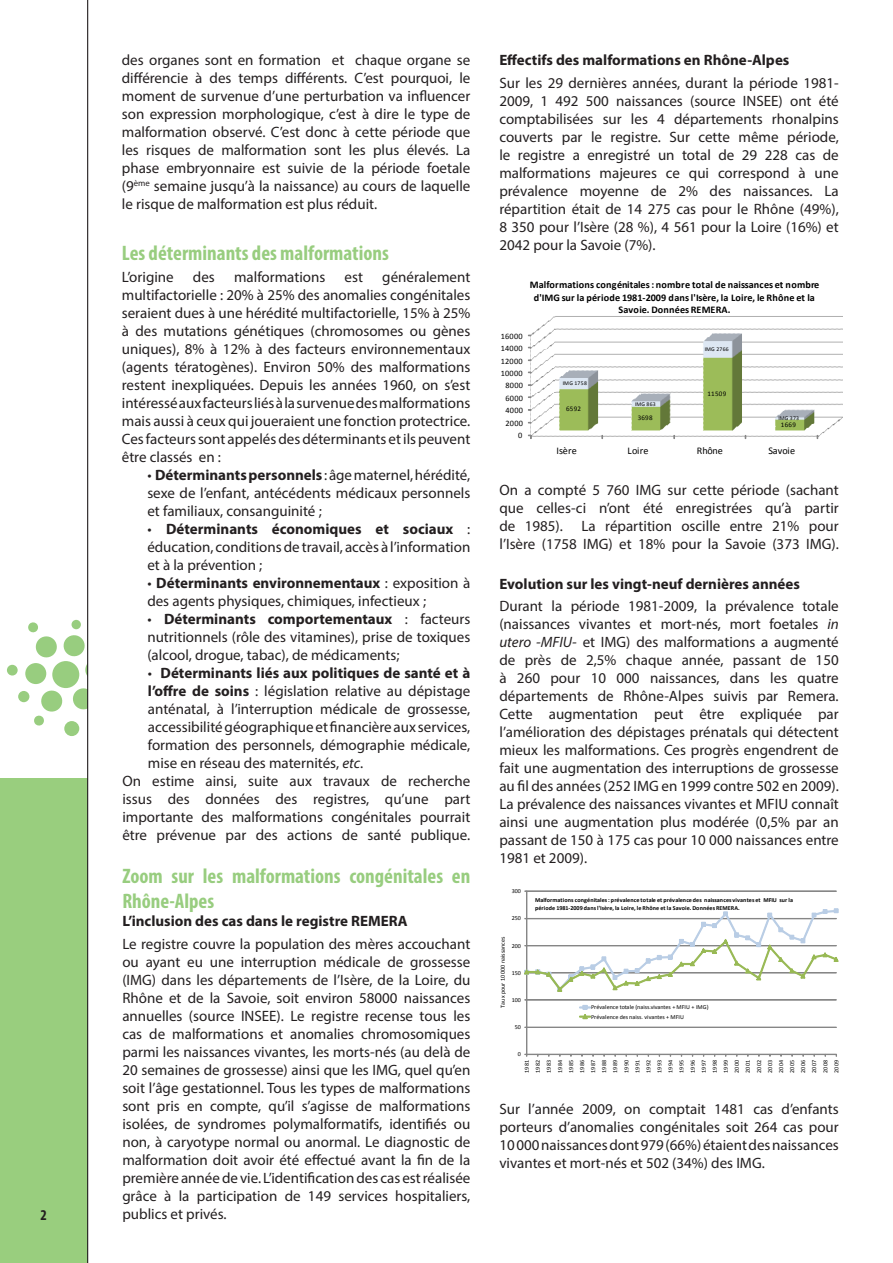
<style>
.page{position:relative;width:893px;height:1263px;background:#fff}
.page>*{position:absolute;margin:0;border:0;box-sizing:border-box;transform-origin:0 0}
.t1{font:700 condensed 21px/25.2px "Myriad Pro";color:#98cd7f}
.t2{font:15px/18px "Myriad Pro";color:#231f20;text-align:justify}
.t3{font:700 15px "Myriad Pro";color:#231f20}
.t4{font:700 condensed 15px "Myriad Pro";color:#231f20}
.t5{font:700 10.2px/12.5px "Calibri";letter-spacing:.005em;color:#000;text-align:center}
.t6{font:10.2px "Calibri";color:#000}
.t7{font:8.25px "Calibri";letter-spacing:.03em;color:#000}
.t8{font:7.05px "Calibri";letter-spacing:.04em;color:#000}
.t9{font:6.15px/11.1px "Calibri";color:#000;text-align:justify}
.t10{font:700 6.15px/7.6px "Calibri";letter-spacing:.005em;color:#000}
.t11{font:5.7px "Calibri";letter-spacing:.05em;color:#000}
.s1{font-weight:700}
.s2{font-style:italic}
</style>
<div class="page">
<div style="left:0;top:778px;width:87px;height:485px;background:#99ce7e"></div>
<div style="left:52px;top:661px;width:27px;height:27px;background:#98cd7f;border-radius:50%"></div>
<svg style="left:25px;top:663px;width:21px;height:21px"></svg>
<div style="left:7px;top:665px;width:11px;height:10px;background:#98cd7f;border-radius:50%"></div>
<div style="left:18px;top:691px;width:11px;height:11px;background:#98cd7f;border-radius:50%"></div>
<div style="left:64px;top:721px;width:15px;height:15px;background:#98cd7f;border-radius:50%"></div>
<div style="left:72px;top:620px;width:9px;height:9px;background:#98cd7f;border-radius:50%"></div>
<svg style="left:73px;top:688px;width:14px;height:22px"></svg>
<svg style="left:34px;top:690px;width:29px;height:36px"></svg>
<svg style="left:28px;top:622px;width:59px;height:59px"></svg>
<svg style="left:528px;top:316px;width:315px;height:123px"></svg>
<svg style="left:524px;top:890px;width:315px;height:167px"></svg>
<hr style="left:87px;top:0;width:1px;height:1263px;background:#231f20">
<p class="t4" style="left:40px;top:1205px;width:8px">2</p>
<p class="t2" style="left:122px;top:51px;width:350px">des organes sont en formation et chaque organe se différencie à des temps différents. C’est pourquoi, le moment de survenue d’une perturbation va influencer son expression morphologique, c’est à dire le type de malformation observé. C’est donc à cette période que les risques de malformation sont les plus élevés. La phase embryonnaire est suivie de la période foetale (9<sup>ème</sup> semaine jusqu’à la naissance) au cours de laquelle le risque de malformation est plus réduit.</p>
<p class="t1" style="left:122px;top:240px;width:268px">Les déterminants des malformations</p>
<p class="t2" style="left:122px;top:268px;width:53px">L’origine</p>
<p class="t2" style="left:193px;top:268px;width:23px">des</p>
<p class="t2" style="left:234px;top:268px;width:93px">malformations</p>
<p class="t2" style="left:345px;top:268px;width:20px">est</p>
<p class="t2" style="left:122px;top:268px;width:350px;text-indent:260px">généralement multifactorielle : 20% à 25% des anomalies congénitales seraient dues à une hérédité multifactorielle, 15% à 25% à des mutations génétiques (chromosomes ou gènes uniques), 8% à 12% à des facteurs environnementaux (agents tératogènes). Environ 50% des malformations restent inexpliquées. Depuis les années 1960, on s’est intéressé aux facteurs liés à la survenue des malformations mais aussi à ceux qui joueraient une fonction protectrice.<br>Ces facteurs sont appelés des déterminants et ils peuvent être classés en :</p>
<p class="t2" style="left:147px;top:466px;width:325px">• <span class="s1">Déterminants personnels</span> : âge maternel, hérédité, sexe de l’enfant, antécédents médicaux personnels et familiaux, consanguinité ;</p>
<p class="t2" style="left:147px;top:520px;width:324px">• <span class="s1">Déterminants économiques et sociaux</span> : éducation, conditions de travail, accès à l’information et à la prévention ;</p>
<p class="t2" style="left:147px;top:574px;width:324px">• <span class="s1">Déterminants environnementaux</span> : exposition à des agents physiques, chimiques, infectieux ;</p>
<p class="t2" style="left:147px;top:610px;width:325px">• <span class="s1">Déterminants comportementaux</span> : facteurs nutritionnels (rôle des vitamines), prise de toxiques (alcool, drogue, tabac), de médicaments;</p>
<p class="t2" style="left:148px;top:664px;width:324px">• <span class="s1">Déterminants liés aux politiques de santé et à l’offre de soins</span> : législation relative au dépistage anténatal, à l’interruption médicale de grossesse, accessibilité géographique et financière aux services, formation des personnels, démographie médicale, mise en réseau des maternités, <span class="s2">etc</span>.</p>
<p class="t2" style="left:122px;top:772px;width:350px">On estime ainsi, suite aux travaux de recherche issus des données des registres, qu’une part importante des malformations congénitales pourrait être prévenue par des actions de santé publique.</p>
<p class="t1" style="left:122px;top:863px;width:350px">Zoom sur les malformations congénitales en<br>Rhône-Alpes</p>
<p class="t3" style="left:122px;top:911px;width:287px">L’inclusion des cas dans le registre REMERA</p>
<p class="t2" style="left:122px;top:934px;width:350px">Le registre couvre la population des mères accouchant ou ayant eu une interruption médicale de grossesse (IMG) dans les départements de l’Isère, de la Loire, du Rhône et de la Savoie, soit environ 58000 naissances annuelles (source INSEE). Le registre recense tous les cas de malformations et anomalies chromosomiques parmi les naissances vivantes, les morts-nés (au delà de 20 semaines de grossesse) ainsi que les IMG, quel qu’en soit l’âge gestationnel. Tous les types de malformations sont pris en compte, qu’il s’agisse de malformations isolées, de syndromes polymalformatifs, identifiés ou non, à caryotype normal ou anormal. Le diagnostic de malformation doit avoir été effectué avant la fin de la première année de vie. L’identification des cas est réalisée grâce à la participation de 149 services hospitaliers, publics et privés.</p>
<p class="t3" style="left:499px;top:50px;width:292px">Effectifs des malformations en Rhône-Alpes</p>
<p class="t2" style="left:499px;top:73px;width:341px">Sur les 29 dernières années, durant la période 1981- 2009, 1 492 500 naissances (source INSEE) ont été comptabilisées sur les 4 départements rhonalpins couverts par le registre. Sur cette même période, le registre a enregistré un total de 29 228 cas de malformations majeures ce qui correspond à une prévalence moyenne de 2% des naissances. La répartition était de 14 275 cas pour le Rhône (49%), 8 350 pour l’Isère (28 %), 4 561 pour la Loire (16%) et 2042 pour la Savoie (7%).</p>
<p class="t7" style="left:501px;top:331px;width:24px">16000</p>
<p class="t7" style="left:501px;top:343px;width:24px">14000</p>
<p class="t7" style="left:501px;top:356px;width:24px">12000</p>
<p class="t7" style="left:501px;top:368px;width:24px">10000</p>
<p class="t5" style="left:530px;top:279px;width:291px">Malformations congénitales : nombre total de naissances et nombre d'IMG sur la période 1981-2009 dans l'Isère, la Loire, le Rhône et la<br>Savoie. Données REMERA.</p>
<p class="t11" style="left:705px;top:346px;width:25px">IMG 2766</p>
<p class="t7" style="left:505px;top:380px;width:19px">8000</p>
<p class="t11" style="left:563px;top:380px;width:25px">IMG 1758</p>
<p class="t7" style="left:505px;top:393px;width:19px">6000</p>
<p class="t7" style="left:505px;top:405px;width:19px">4000</p>
<p class="t8" style="left:566px;top:404px;width:17px">6592</p>
<p class="t11" style="left:635px;top:400px;width:22px">IMG 863</p>
<p class="t8" style="left:707px;top:389px;width:20px">11509</p>
<p class="t7" style="left:505px;top:418px;width:19px">2000</p>
<p class="t8" style="left:638px;top:414px;width:17px">3698</p>
<p class="t11" style="left:778px;top:415px;width:22px">IMG 373</p>
<p class="t8" style="left:781px;top:420px;width:17px">1669</p>
<p class="t7" style="left:518px;top:430px;width:6px">0</p>
<p class="t6" style="left:557px;top:444px;width:22px">Isère</p>
<p class="t6" style="left:628px;top:444px;width:22px">Loire</p>
<p class="t6" style="left:697px;top:444px;width:28px">Rhône</p>
<p class="t6" style="left:768px;top:444px;width:28px">Savoie</p>
<p class="t2" style="left:499px;top:481px;width:341px">On a compté 5 760 IMG sur cette période (sachant que celles-ci n’ont été enregistrées qu’à partir de 1985). La répartition oscille entre 21% pour l’Isère (1758 IMG) et 18% pour la Savoie (373 IMG).</p>
<p class="t3" style="left:499px;top:574px;width:302px">Evolution sur les vingt-neuf dernières années</p>
<p class="t2" style="left:499px;top:597px;width:341px">Durant la période 1981-2009, la prévalence totale (naissances vivantes et mort-nés, mort foetales <span class="s2">in utero -MFIU-</span> et IMG) des malformations a augmenté de près de 2,5% chaque année, passant de 150 à 260 pour 10 000 naissances, dans les quatre départements de Rhône-Alpes suivis par Remera.<br>Cette augmentation peut être expliquée par l’amélioration des dépistages prénatals qui détectent mieux les malformations. Ces progrès engendrent de fait une augmentation des interruptions de grossesse au fil des années (252 IMG en 1999 contre 502 en 2009).<br>La prévalence des naissances vivantes et MFIU connaît ainsi une augmentation plus modérée (0,5% par an passant de 150 à 175 cas pour 10 000 naissances entre 1981 et 2009).</p>
<p class="t9" style="left:512px;top:886px;width:11px">300</p>
<p class="t9" style="left:512px;top:913px;width:11px">250</p>
<p class="t9" style="left:497px;top:1007px;width:72px;rotate:-90deg">Taux pour 10 000 naissances</p>
<p class="t9" style="left:512px;top:940px;width:11px">200</p>
<p class="t9" style="left:512px;top:967px;width:11px">150</p>
<p class="t9" style="left:512px;top:994px;width:11px">100</p>
<p class="t9" style="left:515px;top:1021px;width:8px">50</p>
<p class="t9" style="left:518px;top:1048px;width:5px">0</p>
<p class="t10" style="left:535px;top:896px;width:260px">Malformations congénitales : prévalence totale et prévalence des naissances vivantes et MFIU sur la période 1981-2009 dans l'Isère, la Loire, le Rhône et la Savoie. Données REMERA.</p>
<p class="t9" style="left:591px;top:1002px;width:119px;line-height:9.3px">Prévalence totale (naiss.vivantes + MFIU + IMG)<br>Prévalence des naiss. vivantes + MFIU</p>
<p class="t9" style="left:521px;top:1072px;width:14px;rotate:-90deg">1981<br>1982<br>1983<br>1984<br>1985<br>1986<br>1987<br>1988<br>1989<br>1990<br>1991<br>1992<br>1993<br>1994<br>1995<br>1996<br>1997<br>1998<br>1999<br>2000<br>2001<br>2002<br>2003<br>2004<br>2005<br>2006<br>2007<br>2008<br>2009</p>
<p class="t2" style="left:499px;top:1100px;width:341px">Sur l’année 2009, on comptait 1481 cas d’enfants porteurs d’anomalies congénitales soit 264 cas pour 10000 naissances dont 979 (66%) étaient des naissances vivantes et mort-nés et 502 (34%) des IMG.</p>
</div>
